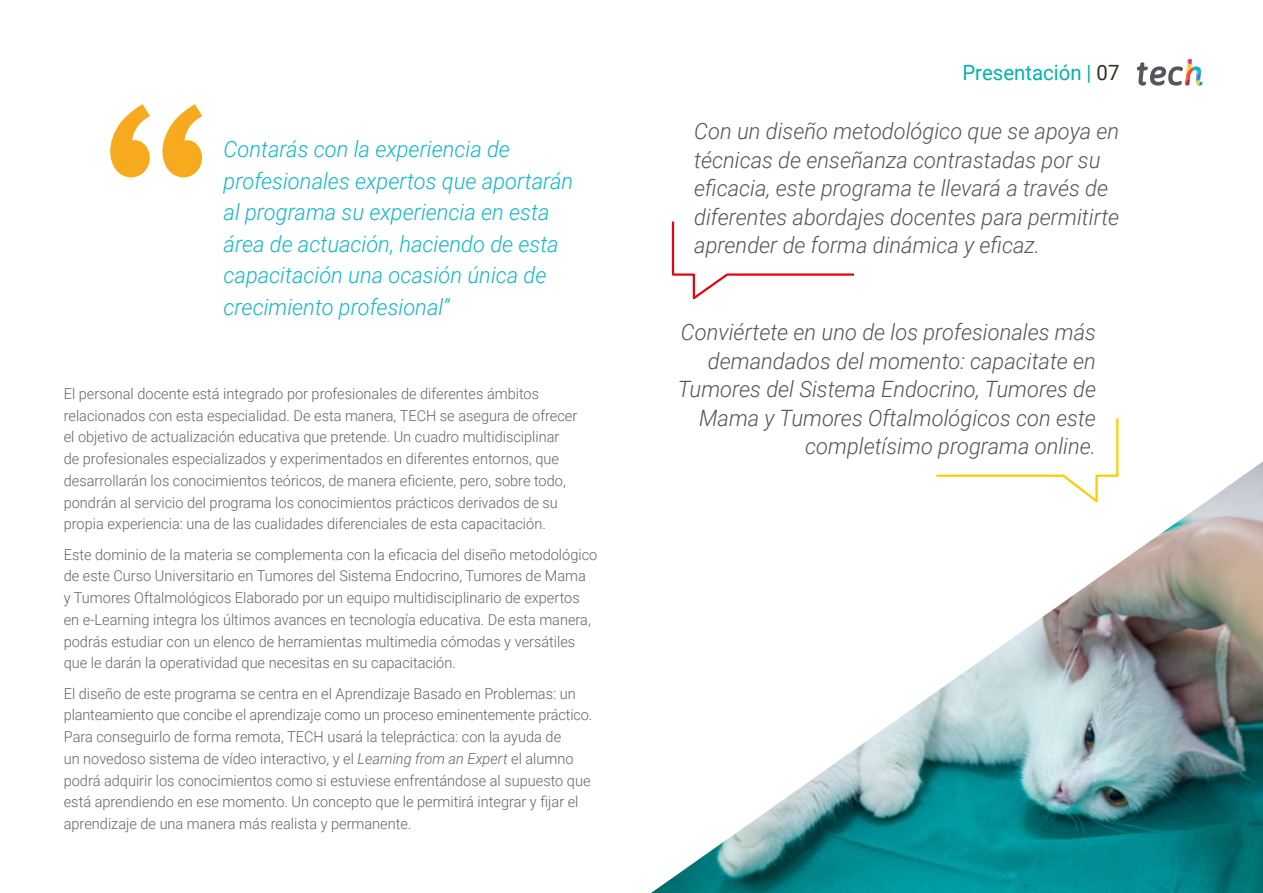
<style>
.page{position:relative;width:1263px;height:893px;background:#fff}
.page>*{position:absolute;margin:0;border:0;box-sizing:border-box;transform-origin:0 0}
.t1{font:italic 300 22.5px/28.5px "Roboto";color:#52555b;text-align:right}
.t2{font:italic 300 22.5px/31.5px "Roboto";color:#0fb6cf}
.t3{font:21px "Roboto";color:#00b2af}
.t4{font:300 15px/21.8px "Roboto";color:#61646a}
.s1{font-style:italic}
.s2{color:#312e20}
</style>
<div class="page">
<svg style="left:110px;top:104px;width:92px;height:73px"></svg>
<svg style="left:1116px;top:418px;width:3px;height:43px"></svg>
<img style="left:651px;top:461px;width:612px;height:432px">
<svg style="left:1137px;top:59px;width:65px;height:27px"></svg>
<svg style="left:671px;top:221px;width:183px;height:79px"></svg>
<h1 class="t2" style="left:224px;top:133px;width:351px">Contarás con la experiencia de profesionales expertos que aportarán al programa su experiencia en esta área de actuación, haciendo de esta capacitación una ocasión única de crecimiento profesional”</h1>
<p class="t4" style="left:64px;top:382px;width:515px">El personal docente está integrado por profesionales de diferentes ámbitos relacionados con esta especialidad. De esta manera, TECH se asegura de ofrecer el objetivo de actualización educativa que pretende. Un cuadro multidisciplinar de profesionales especializados y experimentados en diferentes entornos, que desarrollarán los conocimientos teóricos, de manera eficiente, pero, sobre todo, pondrán al servicio del programa los conocimientos prácticos derivados de su propia experiencia: una de las cualidades diferenciales de esta capacitación.</p>
<p class="t4" style="left:64px;top:543px;width:535px">Este dominio de la materia se complementa con la eficacia del diseño metodológico de este Curso Universitario en Tumores del Sistema Endocrino, Tumores de Mama<br>y Tumores Oftalmológicos Elaborado por un equipo multidisciplinario de expertos en e-Learning integra los últimos avances en tecnología educativa. De esta manera, podrás estudiar con un elenco de herramientas multimedia cómodas y versátiles que le darán la operatividad que necesitas en su capacitación.</p>
<p class="t4" style="left:64px;top:682px;width:530px">El diseño de este programa se centra en el Aprendizaje Basado en Problemas: un planteamiento que concibe el aprendizaje como un proceso eminentemente práctico.<br>Para conseguirlo de forma remota, TECH usará la telepráctica: con la ayuda de<br>un novedoso sistema de vídeo interactivo, y el <span class="s1">Learning from an Expert</span> el alumno podrá adquirir los conocimientos como si estuviese enfrentándose al supuesto que está aprendiendo en ese momento. Un concepto que le permitirá integrar y fijar el aprendizaje de una manera más realista y permanente.</p>
<h2 class="t3" style="left:962px;top:57px;width:159px">Presentación | <span class="s2">07</span></h2>
<h1 class="t1" style="left:694px;top:116px;width:427px;text-align:left">Con un diseño metodológico que se apoya en técnicas de enseñanza contrastadas por su eficacia, este programa te llevará a través de diferentes abordajes docentes para permitirte aprender de forma dinámica y eficaz.</h1>
<h1 class="t1" style="left:678px;top:317px;width:420px">Conviértete en uno de los profesionales más demandados del momento: capacitate en Tumores del Sistema Endocrino, Tumores de Mama y Tumores Oftalmológicos con este completísimo programa online.</h1>
</div>
